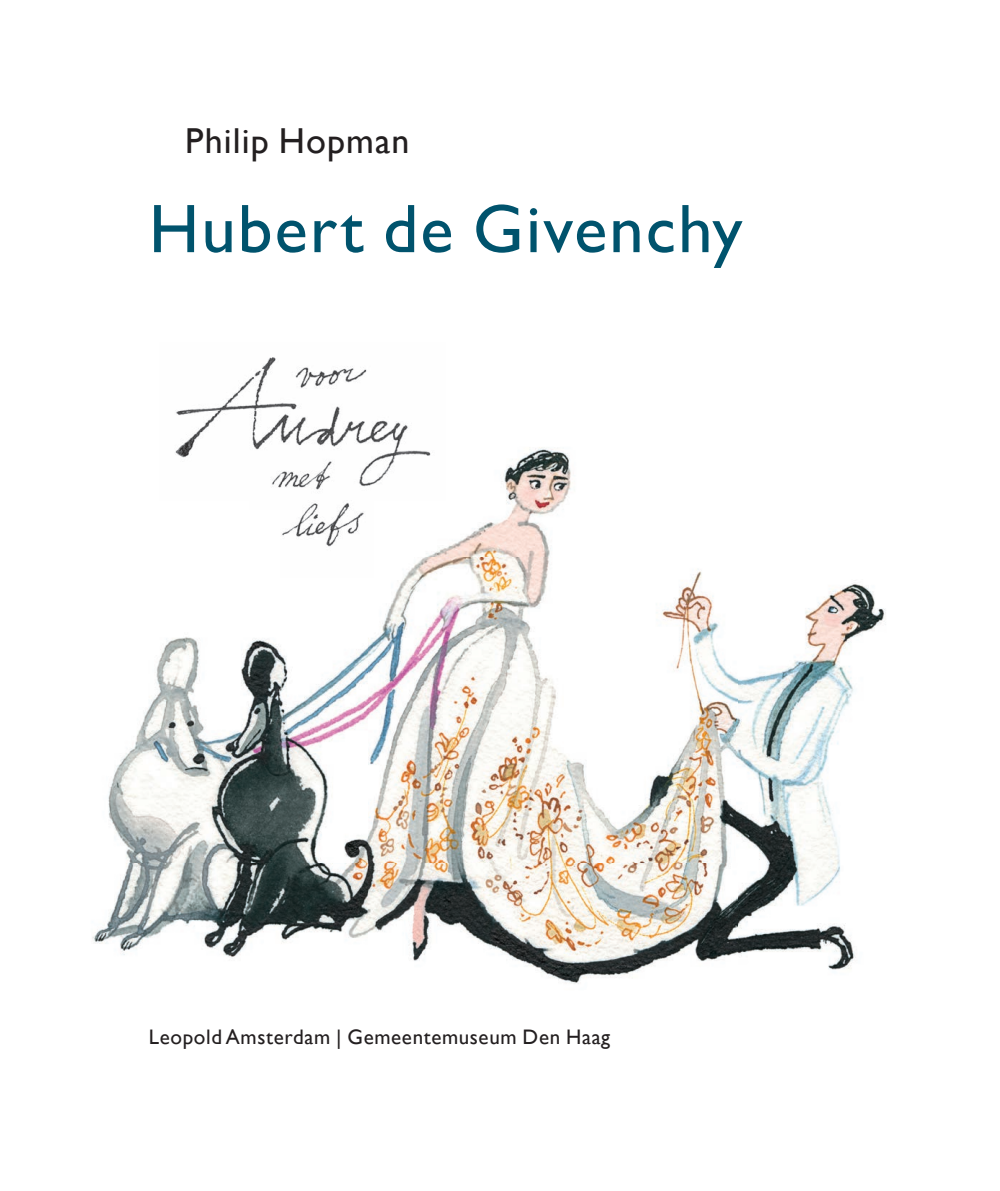
<style>
.page{position:relative;width:1000px;height:1191px;background:#fff}
.page>*{position:absolute;margin:0;border:0;box-sizing:border-box;transform-origin:0 0}
.t1{font:69px "Gill Sans";letter-spacing:.03em;color:#00536d}
.t2{font:36px "Gill Sans";letter-spacing:.03em;color:#231f20}
.t3{font:21px "Gill Sans";letter-spacing:.03em;color:#231f20}
</style>
<div class="page">
<img style="left:92px;top:447px;width:794px;height:537px">
<img style="left:159px;top:357px;width:286px;height:144px">
<img style="left:249px;top:455px;width:92px;height:54px">
<img style="left:281px;top:501px;width:92px;height:76px">
<img style="left:287px;top:357px;width:98px;height:37px">
<h2 class="t2" style="left:185px;top:120px;width:226px">Philip Hopman</h2>
<h1 class="t1" style="left:149px;top:188px;width:595px">Hubert de Givenchy</h1>
<p class="t3" style="left:149px;top:1025px;width:462px">Leopold Amsterdam | Gemeentemuseum Den Haag</p>
</div>
